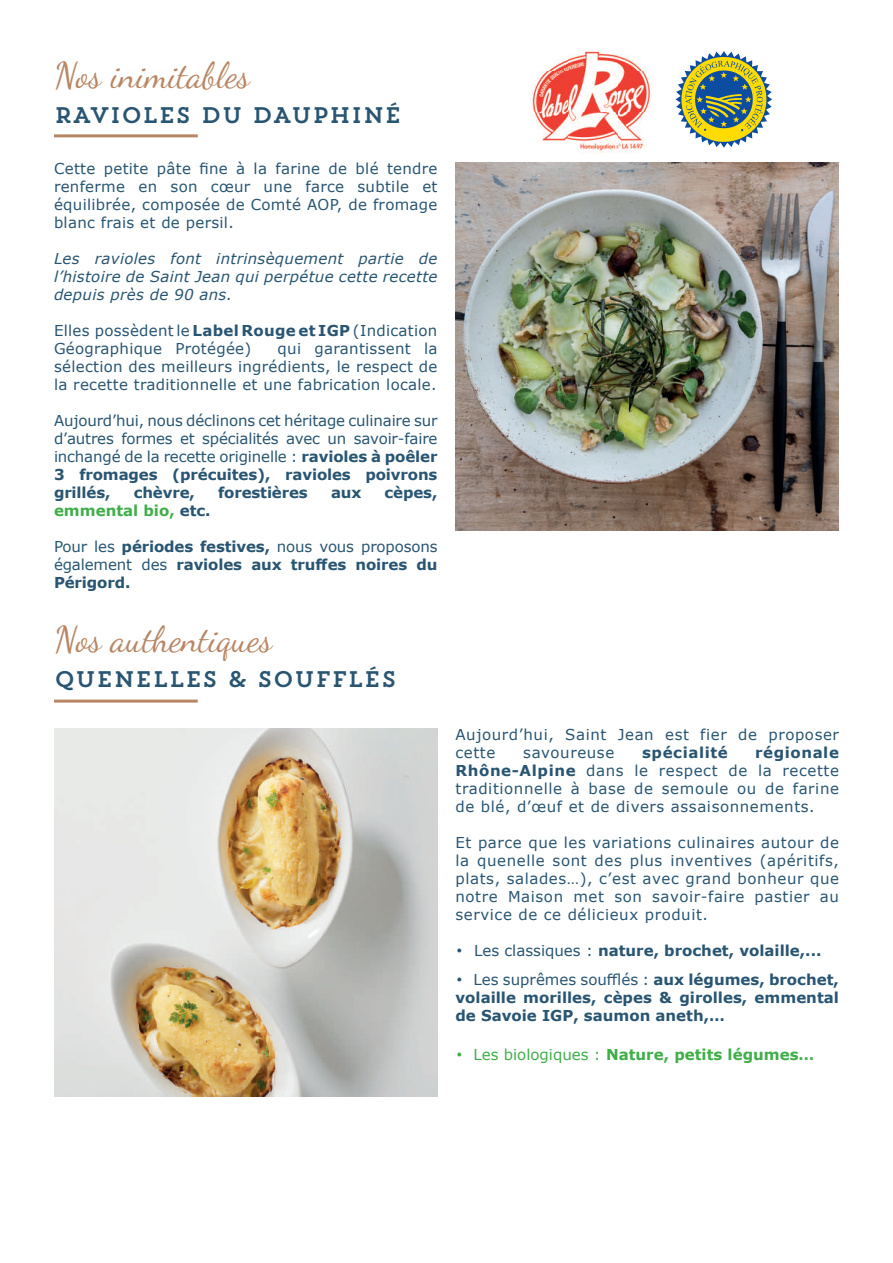
<style>
.page{position:relative;width:893px;height:1263px;background:#fff}
.page>*{position:absolute;margin:0;border:0;box-sizing:border-box;transform-origin:0 0}
.t1{font:36px "Dancing Script";color:#b88664}
.t2{font:22.5px "Trend Slab One";color:#295572}
.t3{font:15px/18px "Verdana";letter-spacing:.02em;color:#295572;text-align:justify}
.t4{font:700 15px/18px "Verdana";color:#295572;text-align:justify}
.t5{font:italic 15px/18px "Verdana";letter-spacing:.02em;color:#295572;text-align:justify}
.t6{font:700 15px "Verdana";color:#40ae49}
.t7{font:15px/18px "Verdana";letter-spacing:.04em;color:#295572}
.t8{font:700 15px "Verdana";letter-spacing:.04em;color:#295572}
.s1{font-weight:700}
.s2{color:#295572}
.s3{font-weight:400}
.s4{font-family:"Trend Slab One";font-weight:400}
</style>
<div class="page">
<hr style="left:54px;top:134px;width:144px;height:3px;background:#b88664">
<hr style="left:54px;top:700px;width:144px;height:3px;background:#b88664">
<img style="left:455px;top:163px;width:384px;height:367px">
<img style="left:54px;top:729px;width:383px;height:367px">
<img style="left:531px;top:48px;width:120px;height:105px">
<svg style="left:676px;top:51px;width:96px;height:97px"></svg>
<h1 class="t1" style="left:54px;top:54px;width:198px">Nos inimitables</h1>
<h2 class="t2" style="left:54px;top:101px;width:349px">RAVIOLES DU DAUPHINÉ</h2>
<p class="t3" style="left:54px;top:159px;width:385px">Cette petite pâte fine à la farine de blé tendre renferme en son cœur une farce subtile et équilibrée, composée de Comté AOP, de fromage blanc frais et de persil.</p>
<p class="t5" style="left:54px;top:249px;width:385px">Les ravioles font intrinsèquement partie de l’histoire de Saint Jean qui perpétue cette recette depuis près de 90 ans.</p>
<p class="t3" style="left:54px;top:321px;width:385px">Elles possèdent le <span class="s1">Label Rouge et IGP</span> (Indication<br>Géographique Protégée)</p>
<p class="t3" style="left:54px;top:339px;width:385px;text-indent:224px">qui garantissent la sélection des meilleurs ingrédients, le respect de la recette traditionnelle et une fabrication locale.</p>
<p class="t3" style="left:54px;top:411px;width:385px">Aujourd’hui, nous déclinons cet héritage culinaire sur d’autres formes et spécialités avec un savoir-faire inchangé de la recette originelle : <span class="s1">ravioles à poêler 3 fromages (précuites), ravioles poivrons grillés,</span></p>
<p class="t4" style="left:134px;top:483px;width:63px">chèvre,</p>
<p class="t4" style="left:218px;top:483px;width:91px">forestières</p>
<p class="t4" style="left:331px;top:483px;width:32px">aux</p>
<p class="t4" style="left:385px;top:483px;width:54px">cèpes,</p>
<p class="t6" style="left:54px;top:500px;width:158px">emmental bio, <span class="s2">etc.</span></p>
<p class="t4" style="left:54px;top:537px;width:385px"><span class="s3">Pour les</span> périodes festives, <span class="s3">nous vous proposons également des</span> ravioles aux truffes noires du Périgord.</p>
<h1 class="t1" style="left:54px;top:618px;width:220px">Nos authentiques</h1>
<h2 class="t2" style="left:54px;top:665px;width:344px">QUENELLES &amp; SOUFFLÉS</h2>
<p class="t7" style="left:455px;top:725px;width:385px">Aujourd’hui, Saint Jean est fier de proposer cette</p>
<p class="t3" style="left:455px;top:743px;width:385px;text-indent:300px"><span class="s1">régionale Rhône-Alpine</span> dans le respect de la recette traditionnelle à base de semoule ou de farine de blé, d’œuf et de divers assaisonnements.</p>
<p class="t3" style="left:455px;top:833px;width:385px">Et parce que les variations culinaires autour de la quenelle sont des plus inventives (apéritifs, plats, salades…), c’est avec grand bonheur que notre Maison met son savoir-faire pastier au service de ce délicieux produit.</p>
<p class="t4" style="left:455px;top:941px;width:368px"><span class="s4">•</span> <span class="s3">Les classiques :</span> nature, brochet, volaille,...</p>
<p class="t4" style="left:455px;top:970px;width:385px"><span class="s4">•</span> <span class="s3">Les suprêmes soufflés :</span> aux légumes, brochet, volaille morilles, cèpes &amp; girolles, emmental de Savoie IGP, saumon aneth,…</p>
<p class="t6" style="left:455px;top:1043px;width:360px"><span class="s4">•</span> <span class="s3">Les biologiques :</span> Nature, petits légumes…</p>
<p class="t7" style="left:523px;top:743px;width:93px">savoureuse</p>
<p class="t8" style="left:642px;top:742px;width:87px">spécialité</p>
</div>
